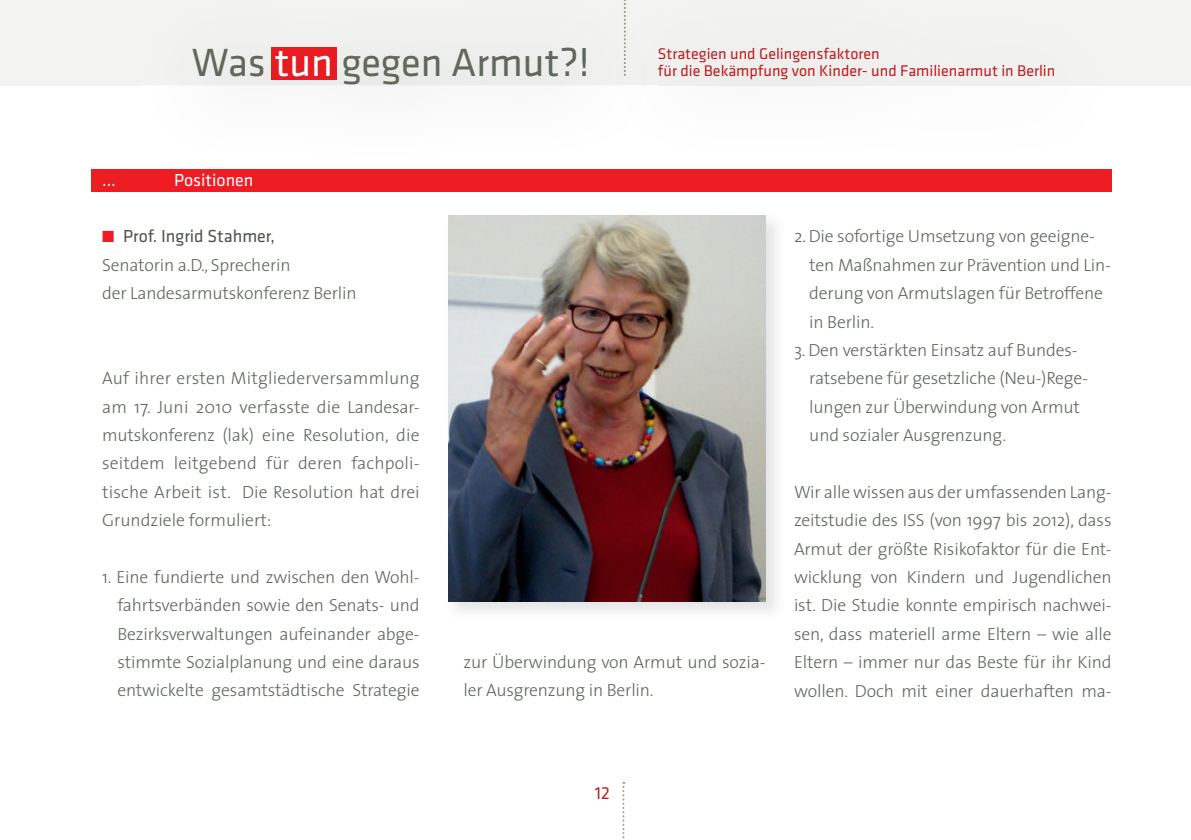
<style>
.page{position:relative;width:1191px;height:840px;background:#fff}
.page>*{position:absolute;margin:0;border:0;box-sizing:border-box;transform-origin:0 0}
.t1{font:40.8px "Klavika Basic";color:#60685c}
.t2{font:18px "Klavika Basic";color:#4d534a}
.t3{font:18px "Klavika Basic";color:#fff}
.t4{font:18px "Klavika Basic";color:#be1e23}
.t5{font:300 17.6px/28.4px "The Sans";letter-spacing:-.01em;color:#60685c}
.t6{font:16px/17.2px "Klavika Basic";color:#be1e23}
.s1{color:#fff}
.s2{color:#ee1d23}
</style>
<div class="page">
<div style="left:0;top:0;width:1191px;height:85px;background:#f3f3f1"></div>
<svg style="left:622px;top:781px;width:2px;height:58px"></svg>
<div style="left:271px;top:48px;width:65px;height:32px;background:#e81b22"></div>
<svg style="left:624px;top:0;width:2px;height:76px"></svg>
<img style="left:448px;top:215px;width:328px;height:397px">
<img style="left:448px;top:215px;width:317px;height:386px">
<div style="left:91px;top:169px;width:1020px;height:22px;background:#ee1d23"></div>
<h1 class="t1" style="left:192px;top:47px;width:399px">Was <span class="s1">tun</span> gegen Armut?!</h1>
<p class="t6" style="left:658px;top:46px;width:399px">Strategien und Gelingensfaktoren<br>für die Bekämpfung von Kinder- und Familienarmut in Berlin</p>
<p class="t3" style="left:102px;top:172px;width:15px">...</p>
<p class="t3" style="left:174px;top:172px;width:81px">Positionen</p>
<p class="t2" style="left:102px;top:229px;width:175px"><span class="s2">■</span> Prof. Ingrid Stahmer,</p>
<p class="t5" style="left:102px;top:252px;width:256px">Senatorin a.D., Sprecherin<br>der Landesarmutskonferenz Berlin</p>
<p class="t5" style="left:102px;top:365px;width:319px;text-align:justify">Auf ihrer ersten Mitgliederversammlung am 17. Juni 2010 verfasste die Landesar&shy;mutskonferenz (lak) eine Resolution, die seitdem leitgebend für deren fachpoli&shy;tische Arbeit ist. Die Resolution hat drei Grundziele formuliert:</p>
<p class="t5" style="left:117px;top:564px;width:304px;text-align:justify;text-indent:-15px">1. Eine fundierte und zwischen den Wohl&shy;fahrtsverbänden sowie den Senats- und Bezirksverwaltungen aufeinander abge&shy;stimmte Sozialplanung und eine daraus entwickelte gesamtstädtische Strategie</p>
<p class="t5" style="left:463px;top:649px;width:304px">zur Überwindung von Armut und sozia&shy;ler Ausgrenzung in Berlin.</p>
<p class="t5" style="left:809px;top:224px;width:303px;text-indent:-15px">2. Die sofortige Umsetzung von geeigne&shy;ten Maßnahmen zur Prävention und Lin&shy;derung von Armutslagen für Betroffene in Berlin.</p>
<p class="t5" style="left:809px;top:337px;width:280px;text-indent:-15px">3. Den verstärkten Einsatz auf Bundes&shy;ratsebene für gesetzliche (Neu-)Rege&shy;lungen zur Überwindung von Armut und sozialer Ausgrenzung.</p>
<p class="t5" style="left:794px;top:479px;width:319px;text-align:justify">Wir alle wissen aus der umfassenden Lang&shy;zeitstudie des ISS (von 1997 bis 2012), dass Armut der größte Risikofaktor für die Ent&shy;wicklung von Kindern und Jugendlichen ist. Die Studie konnte empirisch nachwei&shy;sen, dass materiell arme Eltern – wie alle Eltern – immer nur das Beste für ihr Kind wollen. Doch mit einer dauerhaften ma-</p>
<p class="t4" style="left:595px;top:785px;width:17px">12</p>
</div>
